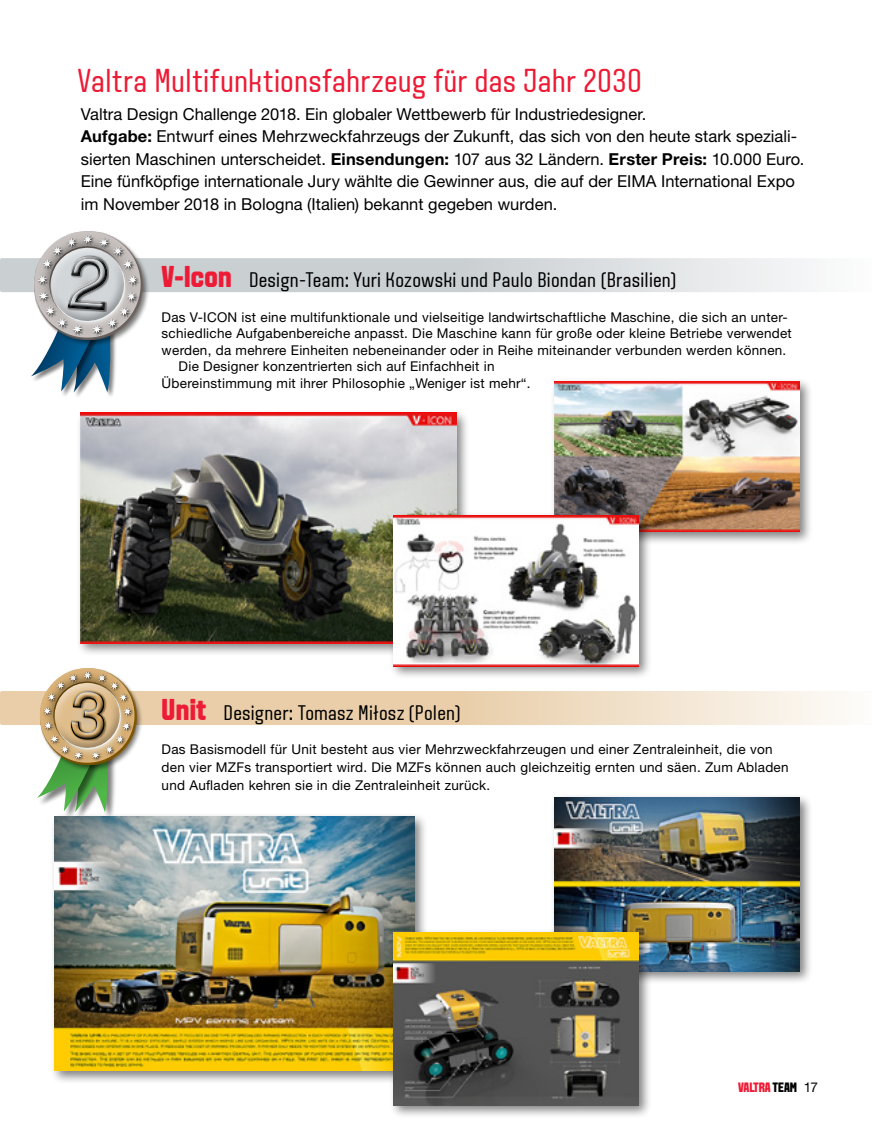
<style>
.page{position:relative;width:872px;height:1127px;background:#fff}
.page>*{position:absolute;margin:0;border:0;box-sizing:border-box;transform-origin:0 0}
.Otsikko_33pt_pun_Ave{font:33px "VALTRA Aveny T";letter-spacing:.01em;color:#ed1b35}
.Esi_jälkirivi_22_Ave{font:21px "VALTRA Aveny T";letter-spacing:.01em;color:#000}
.Ingressi_Helvetica{font:16.5px/22.5px "Helvetica Neue LT Std";color:#000}
.Leipis_Helvetica{font:13.5px/16.5px "Helvetica Neue LT Std";letter-spacing:.02em;color:#000}
.Leipis_SIS__Helvetic{font:13.5px/16.5px "Helvetica Neue LT Std";letter-spacing:.02em;color:#000}
.t1{font:800 13.5px "VALTRA Aveny T";letter-spacing:-.01em;color:#ed1b35}
.s1{font-weight:700}
.s2{font-weight:800;font-size:30px;color:#ed1b35}
.s3{color:#000}
.s4{font-family:"Helvetica Neue LT Std";font-weight:400;color:#000}
</style>
<div class="page">
<div style="left:76px;top:408px;width:394px;height:249px;background:#000;opacity:.5"></div>
<img style="left:81px;top:413px;width:375px;height:230px">
<div style="left:74px;top:315px;width:43px;height:84px;background:#000;opacity:.5"></div>
<div style="left:31px;top:311px;width:74px;height:87px;background:#000;opacity:.5"></div>
<svg style="left:0;top:231px;width:809px;height:162px"></svg>
<div style="left:49px;top:811px;width:378px;height:273px;background:#000;opacity:.5"></div>
<img style="left:54px;top:816px;width:360px;height:255px">
<div style="left:550px;top:377px;width:263px;height:168px;background:#000;opacity:.5"></div>
<img style="left:554px;top:382px;width:245px;height:150px">
<div style="left:550px;top:793px;width:263px;height:191px;background:#000;opacity:.5"></div>
<img style="left:554px;top:812px;width:245px;height:159px">
<div style="left:389px;top:511px;width:263px;height:169px;background:#000;opacity:.5"></div>
<img style="left:393px;top:516px;width:245px;height:139px">
<div style="left:389px;top:927px;width:263px;height:191px;background:#000;opacity:.5"></div>
<img style="left:393px;top:932px;width:245px;height:173px">
<svg style="left:0;top:655px;width:840px;height:157px"></svg>
<p class="Otsikko_33pt_pun_Ave" style="left:78px;top:59px;width:566px">Valtra Multifunktionsfahrzeug für das Jahr 2030</p>
<p class="Ingressi_Helvetica" style="left:81px;top:102px;width:725px">Valtra Design Challenge 2018. Ein globaler Wettbewerb für Industriedesigner.<br><span class="s1">Aufgabe:</span> Entwurf eines Mehrzweckfahrzeugs der Zukunft, das sich von den heute stark speziali&shy;sierten Maschinen unterscheidet. <span class="s1">Einsendungen:</span> 107 aus 32 Ländern. <span class="s1">Erster Preis:</span> 10.000 Euro.<br>Eine fünfköpfige internationale Jury wählte die Gewinner aus, die auf der EIMA International Expo im November 2018 in Bologna (Italien) bekannt gegeben wurden.</p>
<p class="Esi_jälkirivi_22_Ave" style="left:162px;top:266px;width:516px"><span class="s2">V-Icon</span> Design-Team: Yuri Kozowski und Paulo Biondan (Brasilien)</p>
<p class="Leipis_Helvetica" style="left:162px;top:308px;width:632px">Das V-ICON ist eine multifunktionale und vielseitige landwirtschaftliche Maschine, die sich an unter&shy;schiedliche Aufgabenbereiche anpasst. Die Maschine kann für große oder kleine Betriebe verwendet werden, da mehrere Einheiten nebeneinander oder in Reihe miteinander verbunden werden können.</p>
<p class="Leipis_SIS__Helvetic" style="left:162px;top:358px;width:370px;text-indent:17px">Die Designer konzentrierten sich auf Einfachheit in<br>Übereinstimmung mit ihrer Philosophie „Weniger ist mehr“.</p>
<p class="Esi_jälkirivi_22_Ave" style="left:162px;top:699px;width:300px"><span class="s2">Unit</span> Designer: Tomasz Miłosz (Polen)</p>
<p class="Leipis_Helvetica" style="left:162px;top:740px;width:628px;line-height:18px">Das Basismodell für Unit besteht aus vier Mehrzweckfahrzeugen und einer Zentraleinheit, die von den vier MZFs transportiert wird. Die MZFs können auch gleichzeitig ernten und säen. Zum Abladen und Aufladen kehren sie in die Zentraleinheit zurück.</p>
<p class="t1" style="left:738px;top:1078px;width:82px">VALTRA <span class="s3">TEAM</span> <span class="s4">17</span></p>
</div>
